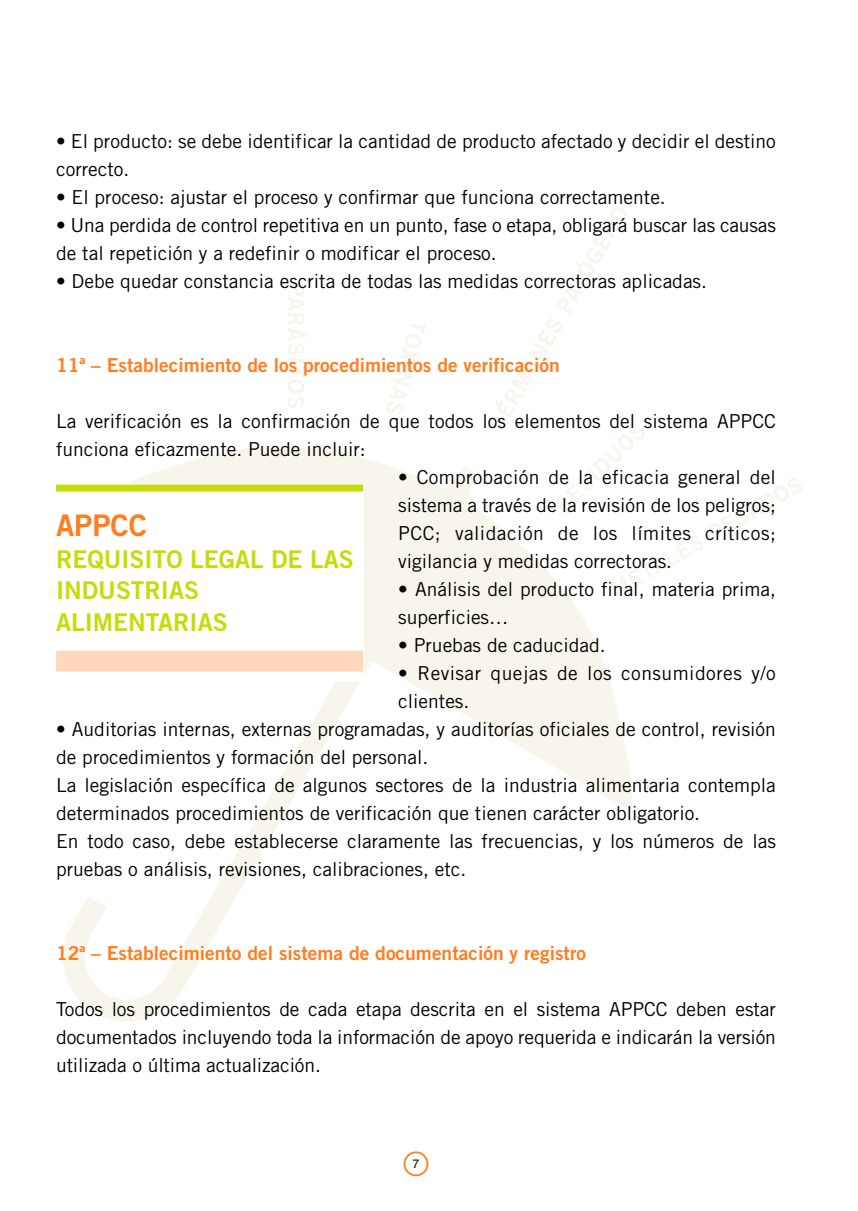
<style>
.page{position:relative;width:858px;height:1211px;background:#fff}
.page>*{position:absolute;margin:0;border:0;box-sizing:border-box;transform-origin:0 0}
.t1{font:29.75px "Trade Gothic Bold Two";color:#fe7d1f}
.t2{font:24.5px/31.5px "Trade Gothic Bold Two";color:#c5dc09}
.t3{font:19.25px/28px "Trade Gothic";color:#000}
.t4{font:19.25px "Trade Gothic Bold Two";color:#fe7d1f}
.t5{font:19.25px/28px "Trade Gothic";letter-spacing:.025em;color:#000}
.t6{font:12.25px "Helvetica";color:#000}
</style>
<div class="page">
<svg style="left:63px;top:446px;width:569px;height:575px"></svg>
<svg style="left:488px;top:194px;width:314px;height:403px"></svg>
<svg style="left:387px;top:323px;width:39px;height:91px"></svg>
<svg style="left:288px;top:284px;width:20px;height:71px"></svg>
<hr style="left:288px;top:359px;width:16px;height:3px;background:#f8f6ec">
<svg style="left:288px;top:366px;width:16px;height:42px"></svg>
<svg style="left:403px;top:1151px;width:25px;height:25px"></svg>
<div style="left:56px;top:484px;width:307px;height:198px;background:#fff"></div>
<div style="left:56px;top:484px;width:307px;height:7px;background:#c5dc09"></div>
<div style="left:56px;top:650px;width:307px;height:21px;background:#ffd8bc"></div>
<p class="t3" style="left:56px;top:129px;width:721px">• El producto: se debe identificar la cantidad de producto afectado y decidir el destino correcto.</p>
<p class="t3" style="left:56px;top:185px;width:611px">• El proceso: ajustar el proceso y confirmar que funciona correctamente.</p>
<p class="t3" style="left:56px;top:213px;width:721px">• Una perdida de control repetitiva en un punto, fase o etapa, obligará buscar las causas de tal repetición y a redefinir o modificar el proceso.</p>
<p class="t3" style="left:56px;top:269px;width:652px">• Debe quedar constancia escrita de todas las medidas correctoras aplicadas.</p>
<p class="t4" style="left:56px;top:358px;width:505px">11ª – Establecimiento de los procedimientos de verificación</p>
<p class="t3" style="left:56px;top:409px;width:721px">La verificación es la confirmación de que todos los elementos del sistema APPCC funciona eficazmente. Puede incluir:</p>
<p class="t3" style="left:398px;top:465px;width:379px;text-align:justify">• Comprobación de la eficacia general del sistema a través de la revisión de los peligros; PCC; validación de los límites críticos; vigilancia y medidas correctoras.</p>
<p class="t3" style="left:398px;top:577px;width:379px">• Análisis del producto final, materia prima, superficies…</p>
<p class="t3" style="left:398px;top:633px;width:209px">• Pruebas de caducidad.</p>
<p class="t5" style="left:398px;top:661px;width:379px">• Revisar quejas de los consumidores y/o clientes.</p>
<p class="t3" style="left:56px;top:717px;width:721px">• Auditorias internas, externas programadas, y auditorías oficiales de control, revisión de procedimientos y formación del personal.<br>La legislación específica de algunos sectores de la industria alimentaria contempla determinados procedimientos de verificación que tienen carácter obligatorio.<br>En todo caso, debe establecerse claramente las frecuencias, y los números de las pruebas o análisis, revisiones, calibraciones, etc.</p>
<h1 class="t1" style="left:56px;top:515px;width:92px">APPCC</h1>
<p class="t2" style="left:56px;top:545px;width:299px">REQUISITO LEGAL DE LAS<br>INDUSTRIAS<br>ALIMENTARIAS</p>
<p class="t4" style="left:56px;top:946px;width:531px">12ª – Establecimiento del sistema de documentación y registro</p>
<p class="t3" style="left:56px;top:997px;width:721px;text-align:justify">Todos los procedimientos de cada etapa descrita en el sistema APPCC deben estar documentados incluyendo toda la información de apoyo requerida e indicarán la versión utilizada o última actualización.</p>
<p class="t6" style="left:412px;top:1159px;width:8px">7</p>
</div>
